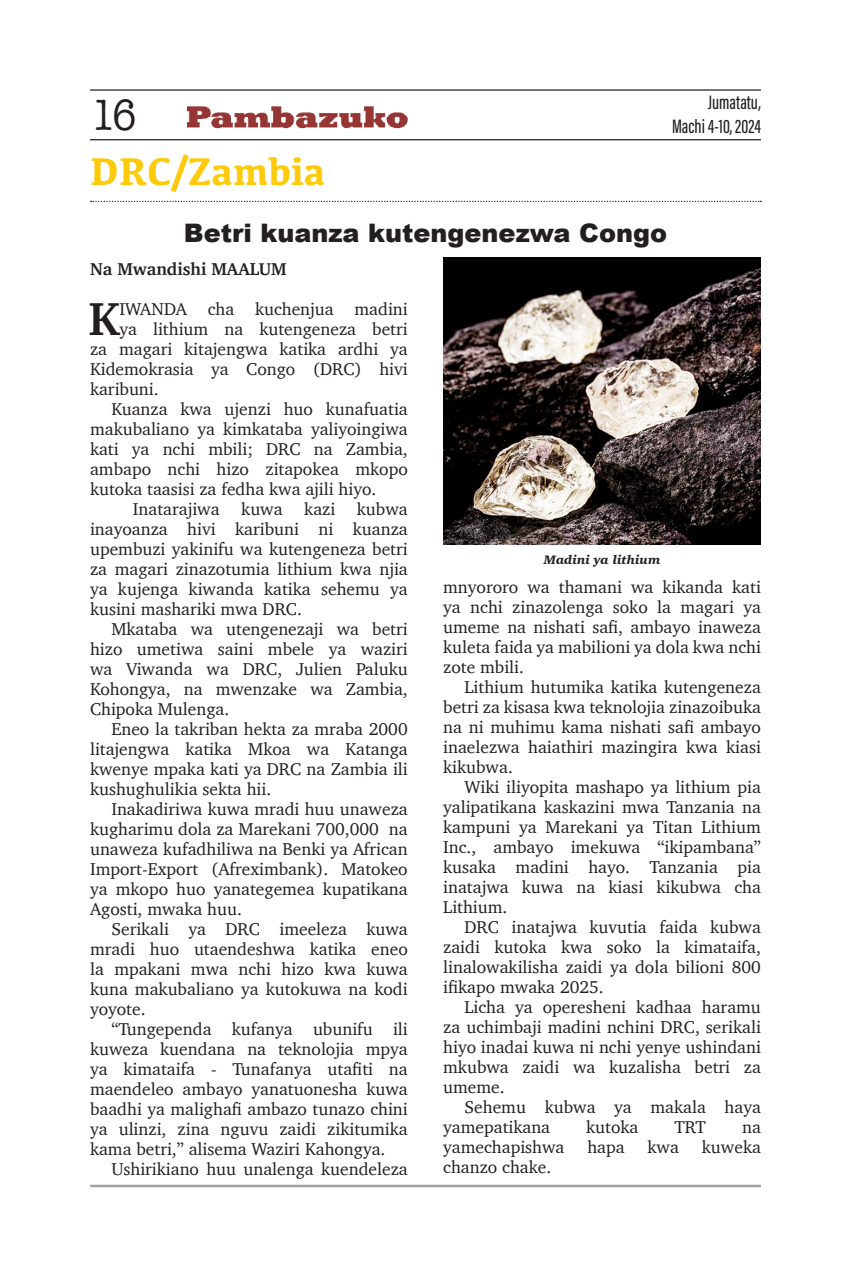
<style>
.page{position:relative;width:851px;height:1276px;background:#fff}
.page>*{position:absolute;margin:0;border:0;box-sizing:border-box;transform-origin:0 0}
.t1{font:700 47.25px "Charter";color:#231f20}
.t2{font:45px "American Typewriter";color:#231f20;scale:.84 1}
.t3{font:700 40px "Kefa";color:#feca0a}
.t4{font:900 25.5px "Arial";color:#231f20}
.t5{font:20px/24px "Acumin Variable Concept";color:#231f20;text-align:right}
.t6{font:17.5px/20px "Charter";color:#231f20;text-align:justify}
.t7{font:700 17.5px "Charter";color:#231f20}
.t8{font:italic 900 12.5px "Charter";color:#231f20}
</style>
<div class="page">
<hr style="left:90px;top:89px;width:670px;height:2px;background:#231f20">
<hr style="left:90px;top:139px;width:670px;height:1px;background:#231f20">
<hr style="left:90px;top:1184px;width:670px;height:3px;background:#a1a3a6">
<svg style="left:91px;top:201px;width:670px;height:1px"></svg>
<img style="left:187px;top:106px;width:220px;height:23px">
<img style="left:443px;top:258px;width:317px;height:286px">
<h2 class="t2" style="left:92px;top:81px;width:55px">16</h2>
<p class="t5" style="left:672px;top:89px;width:90px">Jumatatu,<br>Machi 4-10, 2024</p>
<p class="t3" style="left:90px;top:145px;width:237px">DRC/Zambia</p>
<p class="t4" style="left:184px;top:214px;width:484px">Betri kuanza kutengenezwa Congo</p>
<p class="t7" style="left:90px;top:254px;width:198px">Na Mwandishi MAALUM</p>
<p class="t1" style="left:89px;top:278px;width:32px">K</p>
<p class="t6" style="left:119px;top:298px;width:290px">IWANDA cha kuchenjua madini</p>
<p class="t6" style="left:119px;top:318px;width:290px">ya lithium na kutengeneza betri</p>
<p class="t6" style="left:90px;top:338px;width:319px">za magari kitajengwa katika ardhi ya</p>
<p class="t6" style="left:90px;top:358px;width:319px">Kidemokrasia ya Congo (DRC) hivi</p>
<p class="t6" style="left:90px;top:378px;width:70px">karibuni.</p>
<p class="t6" style="left:90px;top:398px;width:319px;text-indent:21px">Kuanza kwa ujenzi huo kunafuatia makubaliano ya kimkataba yaliyoingiwa kati ya nchi mbili; DRC na Zambia, ambapo nchi hizo zitapokea mkopo kutoka taasisi za fedha kwa ajili hiyo.</p>
<p class="t6" style="left:90px;top:498px;width:319px;text-indent:43px">Inatarajiwa kuwa kazi kubwa inayoanza hivi karibuni ni kuanza upembuzi yakinifu wa kutengeneza betri za magari zinazotumia lithium kwa njia ya kujenga kiwanda katika sehemu ya kusini mashariki mwa DRC.</p>
<p class="t6" style="left:90px;top:618px;width:319px;text-indent:21px">Mkataba wa utengenezaji wa betri hizo umetiwa saini mbele ya waziri wa Viwanda wa DRC, Julien Paluku Kohongya, na mwenzake wa Zambia, Chipoka Mulenga.</p>
<p class="t6" style="left:90px;top:718px;width:319px;text-indent:21px">Eneo la takriban hekta za mraba 2000 litajengwa katika Mkoa wa Katanga kwenye mpaka kati ya DRC na Zambia ili kushughulikia sekta hii.</p>
<p class="t6" style="left:90px;top:798px;width:319px;text-indent:21px">Inakadiriwa kuwa mradi huu unaweza kugharimu dola za Marekani 700,000 na unaweza kufadhiliwa na Benki ya African Import-Export (Afreximbank). Matokeo ya mkopo huo yanategemea kupatikana Agosti, mwaka huu.</p>
<p class="t6" style="left:90px;top:918px;width:319px;text-indent:21px">Serikali ya DRC imeeleza kuwa mradi huo utaendeshwa katika eneo la mpakani mwa nchi hizo kwa kuwa kuna makubaliano ya kutokuwa na kodi yoyote.</p>
<p class="t6" style="left:90px;top:1018px;width:319px;text-indent:21px">“Tungependa kufanya ubunifu ili kuweza kuendana na teknolojia mpya ya kimataifa - Tunafanya utafiti na maendeleo ambayo yanatuonesha kuwa baadhi ya malighafi ambazo tunazo chini ya ulinzi, zina nguvu zaidi zikitumika kama betri,” alisema Waziri Kahongya.</p>
<p class="t6" style="left:111px;top:1158px;width:298px">Ushirikiano huu unalenga kuendeleza</p>
<p class="t8" style="left:543px;top:552px;width:118px">Madini ya lithium</p>
<p class="t6" style="left:443px;top:577px;width:319px">mnyororo wa thamani wa kikanda kati ya nchi zinazolenga soko la magari ya umeme na nishati safi, ambayo inaweza kuleta faida ya mabilioni ya dola kwa nchi zote mbili.</p>
<p class="t6" style="left:443px;top:677px;width:319px;text-indent:21px">Lithium hutumika katika kutengeneza betri za kisasa kwa teknolojia zinazoibuka na ni muhimu kama nishati safi ambayo inaelezwa haiathiri mazingira kwa kiasi kikubwa.</p>
<p class="t6" style="left:443px;top:777px;width:319px;text-indent:21px">Wiki iliyopita mashapo ya lithium pia yalipatikana kaskazini mwa Tanzania na kampuni ya Marekani ya Titan Lithium Inc., ambayo imekuwa “ikipambana” kusaka madini hayo. Tanzania pia inatajwa kuwa na kiasi kikubwa cha Lithium.</p>
<p class="t6" style="left:443px;top:917px;width:319px;text-indent:21px">DRC inatajwa kuvutia faida kubwa zaidi kutoka kwa soko la kimataifa, linalowakilisha zaidi ya dola bilioni 800 ifikapo mwaka 2025.</p>
<p class="t6" style="left:443px;top:997px;width:319px;text-indent:21px">Licha ya operesheni kadhaa haramu za uchimbaji madini nchini DRC, serikali hiyo inadai kuwa ni nchi yenye ushindani mkubwa zaidi wa kuzalisha betri za umeme.</p>
<p class="t6" style="left:443px;top:1097px;width:319px;text-indent:21px">Sehemu kubwa ya makala haya yamepatikana</p>
<p class="t6" style="left:586px;top:1117px;width:54px">kutoka</p>
<p class="t6" style="left:674px;top:1117px;width:33px">TRT</p>
<p class="t6" style="left:742px;top:1117px;width:20px">na</p>
<p class="t6" style="left:443px;top:1137px;width:123px">yamechapishwa</p>
<p class="t6" style="left:587px;top:1137px;width:39px">hapa</p>
<p class="t6" style="left:647px;top:1137px;width:33px">kwa</p>
<p class="t6" style="left:701px;top:1137px;width:61px">kuweka</p>
<p class="t6" style="left:443px;top:1157px;width:110px">chanzo chake.</p>
</div>
